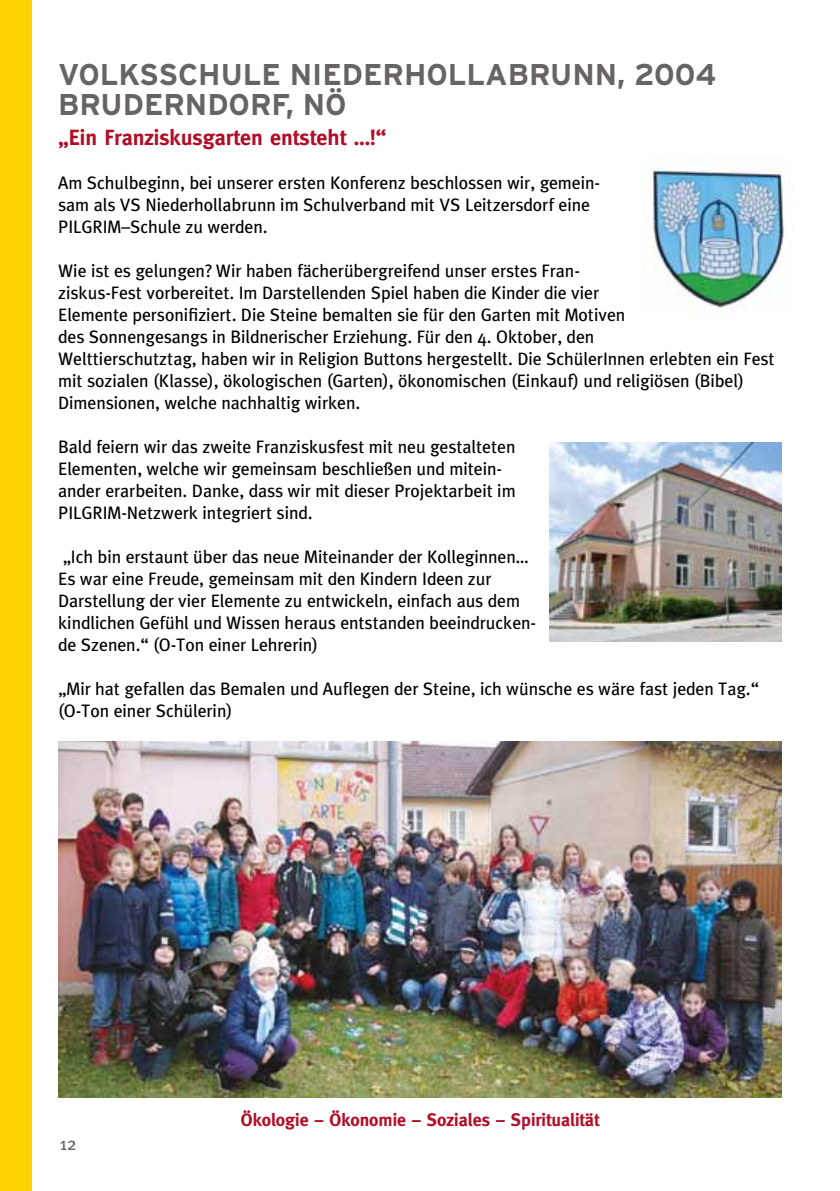
<style>
.page{position:relative;width:840px;height:1191px;background:#fff}
.page>*{position:absolute;margin:0;border:0;box-sizing:border-box;transform-origin:0 0}
.t1{font:700 30px/30px "Interstate";color:#676463}
.t2{font:700 22px "Meta";color:#b10d27}
.t3{font:18px/22px "Meta";color:#000}
.t4{font:700 18px "Meta";color:#b10d27}
.t5{font:18px "Meta";color:#676463}
</style>
<div class="page">
<div style="left:0;top:0;width:31px;height:1191px;background:#ffd400"></div>
<img style="left:59px;top:741px;width:721px;height:356px">
<img style="left:642px;top:169px;width:142px;height:143px">
<img style="left:549px;top:442px;width:231px;height:199px">
<h1 class="t1" style="left:58px;top:59px;width:659px">VOLKSSCHULE NIEDERHOLLABRUNN, 2004<br>BRUDERNDORF, NÖ</h1>
<p class="t2" style="left:58px;top:125px;width:329px">„Ein Franziskusgarten entsteht …!“</p>
<p class="t3" style="left:58px;top:172px;width:543px">Am Schulbeginn, bei unserer ersten Konferenz beschlossen wir, gemein&shy;sam als VS Niederhollabrunn im Schulverband mit VS Leitzersdorf eine<br>PILGRIM–Schule zu werden.</p>
<p class="t3" style="left:58px;top:260px;width:717px">Wie ist es gelungen? Wir haben fächerübergreifend unser erstes Fran-<br>ziskus-Fest vorbereitet. Im Darstellenden Spiel haben die Kinder die vier<br>Elemente personifiziert. Die Steine bemalten sie für den Garten mit Motiven<br>des Sonnengesangs in Bildnerischer Erziehung. Für den 4. Oktober, den<br>Welttierschutztag, haben wir in Religion Buttons hergestellt. Die SchülerInnen erlebten ein Fest mit sozialen (Klasse), ökologischen (Garten), ökonomischen (Einkauf) und religiösen (Bibel)<br>Dimensionen, welche nachhaltig wirken.</p>
<p class="t3" style="left:58px;top:436px;width:458px">Bald feiern wir das zweite Franziskusfest mit neu gestalteten Elementen, welche wir gemeinsam beschließen und mitein&shy;ander erarbeiten. Danke, dass wir mit dieser Projektarbeit im PILGRIM-Netzwerk integriert sind.</p>
<p class="t3" style="left:58px;top:546px;width:479px">„Ich bin erstaunt über das neue Miteinander der Kolleginnen… Es war eine Freude, gemeinsam mit den Kindern Ideen zur Darstellung der vier Elemente zu entwickeln, einfach aus dem kindlichen Gefühl und Wissen heraus entstanden beeindrucken&shy;de Szenen.“ (O-Ton einer Lehrerin)</p>
<p class="t3" style="left:58px;top:678px;width:702px">„Mir hat gefallen das Bemalen und Auflegen der Steine, ich wünsche es wäre fast jeden Tag.“ (O-Ton einer Schülerin)</p>
<p class="t5" style="left:60px;top:1133px;width:18px">12</p>
<p class="t4" style="left:241px;top:1109px;width:360px">Ökologie – Ökonomie – Soziales – Spiritualität</p>
</div>
